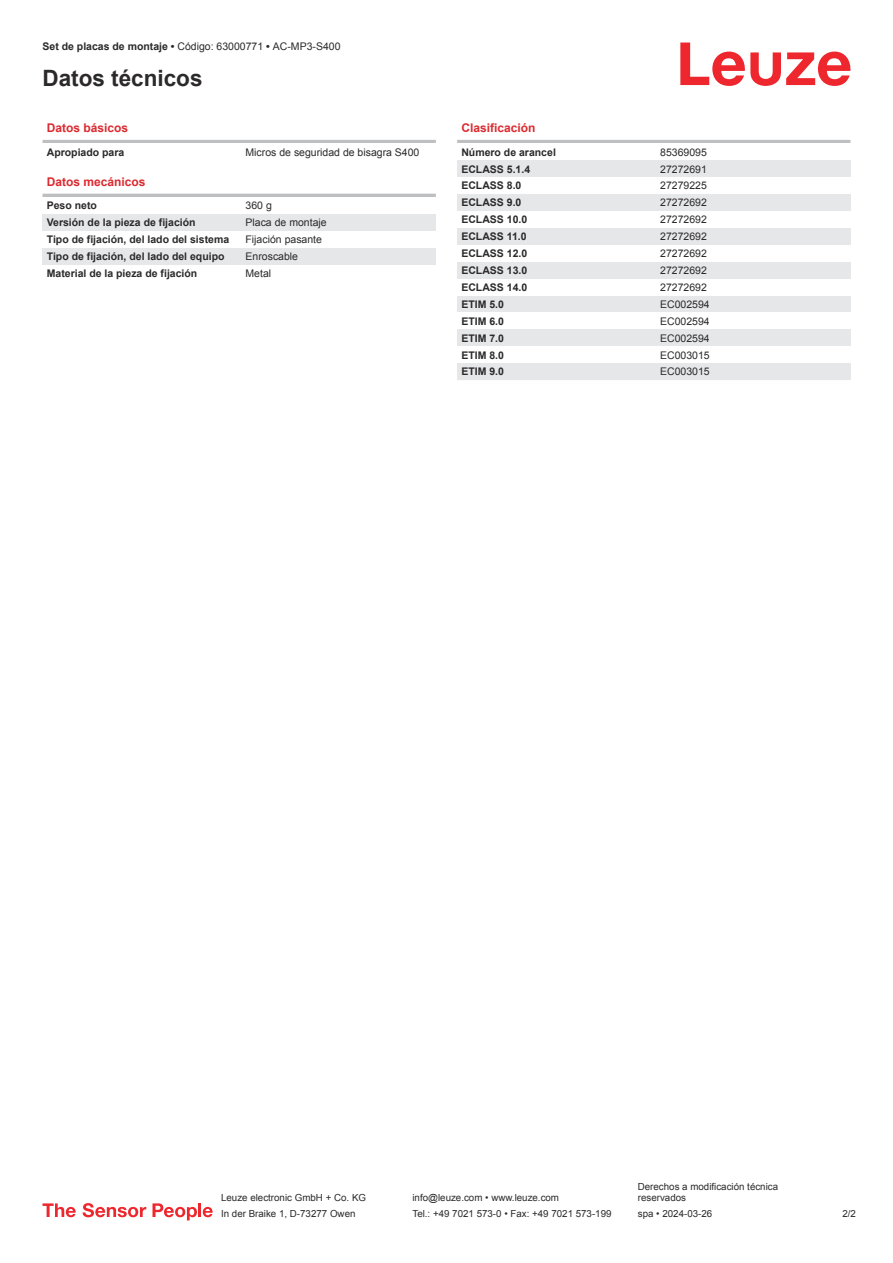
<style>
.page{position:relative;width:893px;height:1263px;background:#fff}
.page>*{position:absolute;margin:0;border:0;box-sizing:border-box;transform-origin:0 0}
.t1{font:700 22.5px "Arial";color:#2b292a}
.t2{font:700 12px "Arial";color:#db2a30}
.t3{font:700 10.5px "Arial";color:#2b292a}
.t4{font:10.5px "Arial";color:#2b292a}
.t5{font:9.75px/11.7px "Arial";color:#2b292a}
.s1{font-weight:700}
</style>
<div class="page">
<svg style="left:680px;top:43px;width:170px;height:43px"></svg>
<hr style="left:43px;top:140px;width:393px;height:3px;background:#bdbfc1">
<hr style="left:43px;top:194px;width:393px;height:3px;background:#bdbfc1">
<div style="left:43px;top:214px;width:199px;height:17px;background:#e6e7e9"></div>
<div style="left:242px;top:214px;width:194px;height:17px;background:#e6e7e9"></div>
<div style="left:43px;top:248px;width:199px;height:17px;background:#e6e7e9"></div>
<div style="left:242px;top:248px;width:194px;height:17px;background:#e6e7e9"></div>
<hr style="left:457px;top:140px;width:393px;height:3px;background:#bdbfc1">
<div style="left:457px;top:160px;width:200px;height:17px;background:#e6e7e9"></div>
<div style="left:657px;top:160px;width:193px;height:17px;background:#e6e7e9"></div>
<div style="left:457px;top:194px;width:200px;height:17px;background:#e6e7e9"></div>
<div style="left:657px;top:194px;width:193px;height:17px;background:#e6e7e9"></div>
<div style="left:457px;top:228px;width:200px;height:17px;background:#e6e7e9"></div>
<div style="left:657px;top:228px;width:193px;height:17px;background:#e6e7e9"></div>
<div style="left:457px;top:262px;width:200px;height:17px;background:#e6e7e9"></div>
<div style="left:657px;top:262px;width:193px;height:17px;background:#e6e7e9"></div>
<div style="left:457px;top:296px;width:200px;height:16px;background:#e6e7e9"></div>
<div style="left:657px;top:296px;width:193px;height:16px;background:#e6e7e9"></div>
<div style="left:457px;top:329px;width:200px;height:17px;background:#e6e7e9"></div>
<div style="left:657px;top:329px;width:193px;height:17px;background:#e6e7e9"></div>
<div style="left:457px;top:363px;width:200px;height:17px;background:#e6e7e9"></div>
<div style="left:657px;top:363px;width:193px;height:17px;background:#e6e7e9"></div>
<svg style="left:43px;top:1203px;width:33px;height:14px"></svg>
<svg style="left:83px;top:1203px;width:63px;height:14px"></svg>
<svg style="left:153px;top:1203px;width:44px;height:17px"></svg>
<hr style="left:198px;top:1203px;width:3px;height:14px;background:#ed272d">
<svg style="left:203px;top:1207px;width:10px;height:10px"></svg>
<p class="t4" style="left:43px;top:43px;width:299px"><span class="s1">Set de placas de montaje •</span> Código: 63000771 <span class="s1">•</span> AC-MP3-S400</p>
<h1 class="t1" style="left:43px;top:70px;width:162px">Datos técnicos</h1>
<p class="t2" style="left:47px;top:123px;width:83px">Datos básicos</p>
<p class="t3" style="left:47px;top:148px;width:79px">Apropiado para</p>
<p class="t4" style="left:246px;top:148px;width:175px">Micros de seguridad de bisagra S400</p>
<p class="t2" style="left:47px;top:177px;width:100px">Datos mecánicos</p>
<p class="t3" style="left:47px;top:202px;width:52px">Peso neto</p>
<p class="t4" style="left:246px;top:202px;width:28px">360 g</p>
<p class="t3" style="left:47px;top:219px;width:150px">Versión de la pieza de fijación</p>
<p class="t4" style="left:246px;top:219px;width:83px">Placa de montaje</p>
<p class="t3" style="left:47px;top:236px;width:184px">Tipo de fijación, del lado del sistema</p>
<p class="t4" style="left:246px;top:236px;width:78px">Fijación pasante</p>
<p class="t3" style="left:47px;top:252px;width:179px">Tipo de fijación, del lado del equipo</p>
<p class="t4" style="left:246px;top:252px;width:54px">Enroscable</p>
<p class="t3" style="left:47px;top:269px;width:152px">Material de la pieza de fijación</p>
<p class="t4" style="left:246px;top:269px;width:27px">Metal</p>
<p class="t2" style="left:461px;top:123px;width:76px">Clasificación</p>
<p class="t3" style="left:461px;top:148px;width:96px">Número de arancel</p>
<p class="t4" style="left:660px;top:148px;width:48px">85369095</p>
<p class="t3" style="left:461px;top:165px;width:70px">ECLASS 5.1.4</p>
<p class="t4" style="left:660px;top:165px;width:48px">27272691</p>
<p class="t3" style="left:461px;top:182px;width:62px">ECLASS 8.0</p>
<p class="t4" style="left:660px;top:182px;width:48px">27279225</p>
<p class="t3" style="left:461px;top:199px;width:62px">ECLASS 9.0</p>
<p class="t4" style="left:660px;top:199px;width:48px">27272692</p>
<p class="t3" style="left:461px;top:216px;width:67px">ECLASS 10.0</p>
<p class="t4" style="left:660px;top:216px;width:48px">27272692</p>
<p class="t3" style="left:461px;top:233px;width:67px">ECLASS 11.0</p>
<p class="t4" style="left:660px;top:232px;width:48px">27272692</p>
<p class="t3" style="left:461px;top:249px;width:67px">ECLASS 12.0</p>
<p class="t4" style="left:660px;top:249px;width:48px">27272692</p>
<p class="t3" style="left:461px;top:266px;width:67px">ECLASS 13.0</p>
<p class="t4" style="left:660px;top:266px;width:48px">27272692</p>
<p class="t3" style="left:461px;top:283px;width:67px">ECLASS 14.0</p>
<p class="t4" style="left:660px;top:283px;width:48px">27272692</p>
<p class="t3" style="left:461px;top:300px;width:44px">ETIM 5.0</p>
<p class="t4" style="left:660px;top:300px;width:51px">EC002594</p>
<p class="t3" style="left:461px;top:317px;width:44px">ETIM 6.0</p>
<p class="t4" style="left:660px;top:317px;width:51px">EC002594</p>
<p class="t3" style="left:461px;top:334px;width:44px">ETIM 7.0</p>
<p class="t4" style="left:660px;top:334px;width:51px">EC002594</p>
<p class="t3" style="left:461px;top:351px;width:44px">ETIM 8.0</p>
<p class="t4" style="left:660px;top:351px;width:51px">EC003015</p>
<p class="t3" style="left:461px;top:368px;width:44px">ETIM 9.0</p>
<p class="t4" style="left:660px;top:368px;width:51px">EC003015</p>
<p class="t5" style="left:221px;top:1193px;width:146px">Leuze electronic GmbH + Co. KG</p>
<p class="t5" style="left:412px;top:1193px;width:148px">info@leuze.com • www.leuze.com</p>
<p class="t5" style="left:638px;top:1181px;width:142px">Derechos a modificación técnica reservados</p>
<p class="t5" style="left:221px;top:1209px;width:136px">In der Braike 1, D-73277 Owen</p>
<p class="t5" style="left:412px;top:1209px;width:201px">Tel.: +49 7021 573-0 • Fax: +49 7021 573-199</p>
<p class="t5" style="left:638px;top:1209px;width:76px">spa • 2024-03-26</p>
<p class="t5" style="left:842px;top:1209px;width:15px">2 /2</p>
</div>
